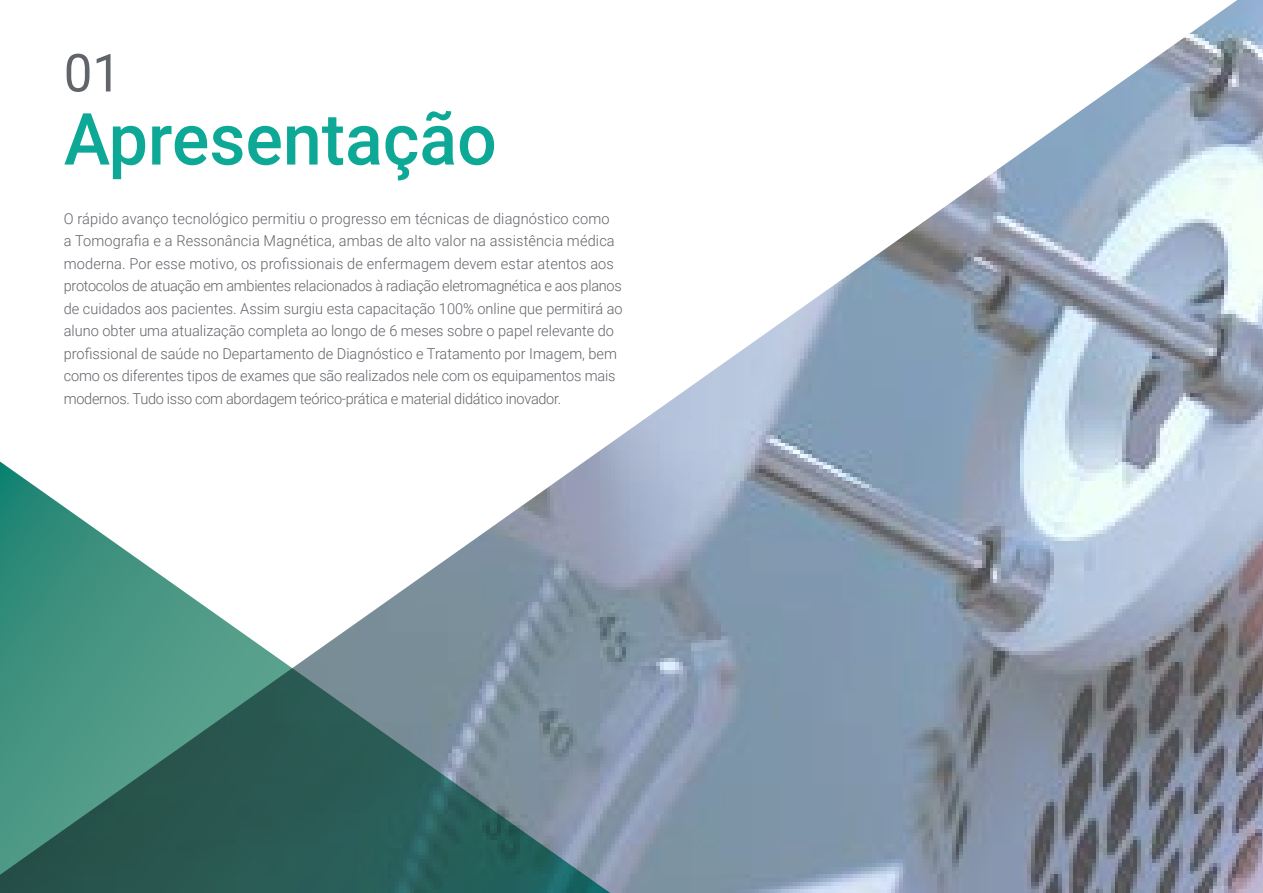
<style>
.page{position:relative;width:1263px;height:893px;background:#fff}
.page>*{position:absolute;margin:0;border:0;box-sizing:border-box;transform-origin:0 0}
.t1{font:500 72px "Roboto";color:#0ea996}
.t2{font:52.5px "Roboto";color:#61646a}
.t3{font:300 15px/22.5px "Roboto";color:#61646a}
</style>
<div class="page">
<img style="left:607px;top:0;width:656px;height:893px">
<svg style="left:0;top:446px;width:640px;height:447px"></svg>
<h2 class="t2" style="left:64px;top:36px;width:59px">01</h2>
<h1 class="t1" style="left:64px;top:89px;width:435px">Apresentação</h1>
<p class="t3" style="left:64px;top:207px;width:560px">O rápido avanço tecnológico permitiu o progresso em técnicas de diagnóstico como<br>a Tomografia e a Ressonância Magnética, ambas de alto valor na assistência médica moderna. Por esse motivo, os profissionais de enfermagem devem estar atentos aos protocolos de atuação em ambientes relacionados à radiação eletromagnética e aos planos de cuidados aos pacientes. Assim surgiu esta capacitação 100% online que permitirá ao aluno obter uma atualização completa ao longo de 6 meses sobre o papel relevante do profissional de saúde no Departamento de Diagnóstico e Tratamento por Imagem, bem como os diferentes tipos de exames que são realizados nele com os equipamentos mais modernos. Tudo isso com abordagem teórico-prática e material didático inovador.</p>
</div>
